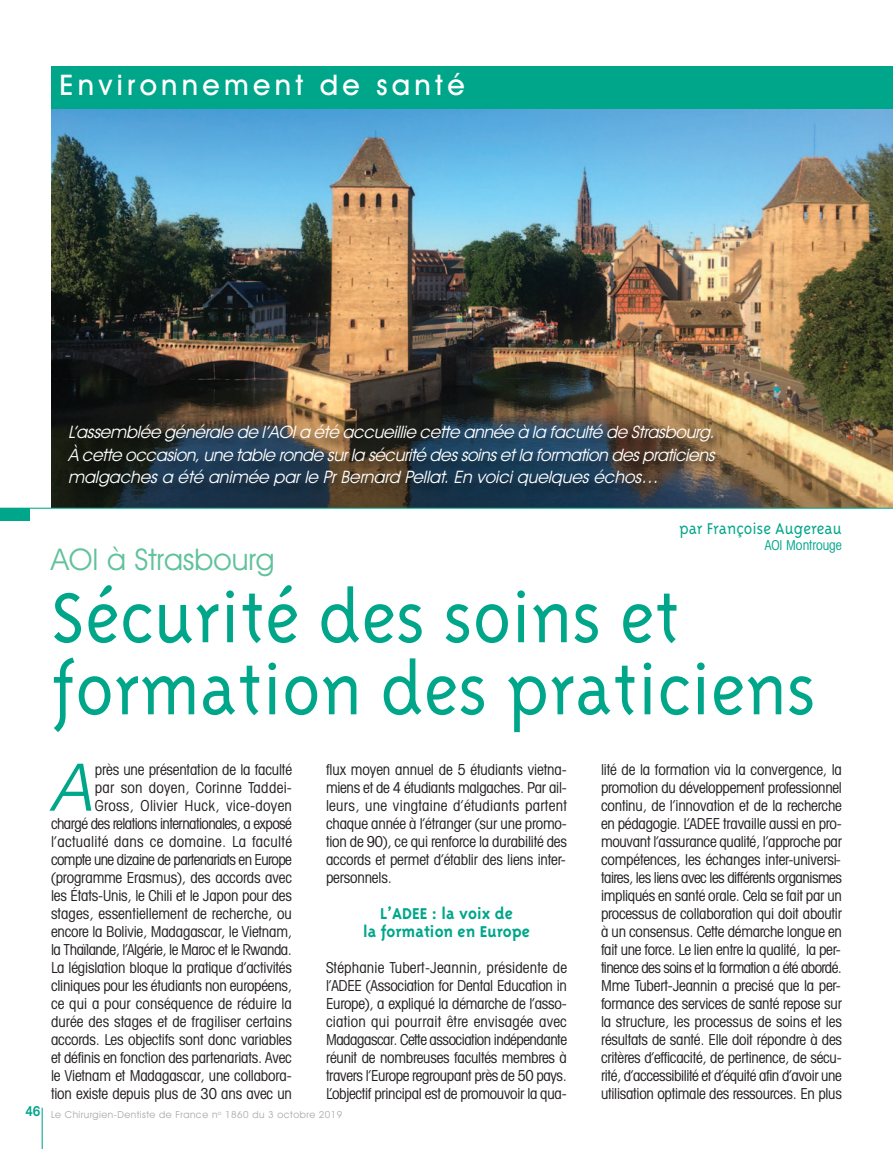
<style>
.page{position:relative;width:893px;height:1149px;background:#fff}
.page>*{position:absolute;margin:0;border:0;box-sizing:border-box;transform-origin:0 0}
.t1{font:300 81px/72px "Triplex";color:#00a68a}
.t2{font:italic 66px "Avant Garde IT Cby BT";color:#00a68a}
.t3{font:30px "Avant Garde IT Cby BT";color:#61c29c}
.t4{font:500 28.5px "Avant Garde IT Cby BT";letter-spacing:.15em;color:#fff}
.t5{font:700 18px/18px "Triplex";color:#00a68a;text-align:center}
.t6{font:300 18px "Triplex";color:#00a68a}
.t7{font:italic 17.25px/22.5px "Avant Garde IT Cby BT";letter-spacing:-.01em;color:#fff;text-align:justify}
.t8{font:condensed 15px/18px "Avant Garde IT Cby BT";letter-spacing:-.01em;color:#231f20;text-align:justify}
.t9{font:condensed 13.5px "Avant Garde IT Cby BT";color:#00a68a}
.t10{font:600 condensed 13.5px "Avant Garde IT Cby BT";color:#00a68a}
.t11{font:9.75px "Avant Garde IT Cby BT";letter-spacing:.05em;color:#a8a9ad}
</style>
<div class="page">
<img style="left:51px;top:108px;width:842px;height:399px">
<hr style="left:42px;top:1107px;width:1px;height:41px;background:#00a68a">
<div style="left:51px;top:66px;width:842px;height:42px;background:#00a68a"></div>
<img style="left:49px;top:417px;width:697px;height:92px">
<hr style="left:0;top:507px;width:893px;height:1px;background:#00a68a">
<div style="left:0;top:507px;width:30px;height:13px;background:#00a68a"></div>
<p class="t4" style="left:60px;top:74px;width:407px">Environnement de santé</p>
<p class="t7" style="left:68px;top:422px;width:651px">L’assemblée générale de l’AOIa été accueillie cette année à la faculté de Strasbourg.<br>À cette occasion,une table ronde surla sécurité dessoinset la formation despraticiens malgaches a été animée par le Pr Bernard Pellat. En voici quelques échos…</p>
<p class="t6" style="left:679px;top:521px;width:164px">par Françoise Augereau</p>
<p class="t9" style="left:765px;top:539px;width:79px">AOI Montrouge</p>
<p class="t3" style="left:51px;top:548px;width:225px">AOI à Strasbourg</p>
<p class="t1" style="left:51px;top:586px;width:767px">Sécurité des soins et formation des praticiens</p>
<p class="t10" style="left:25px;top:1104px;width:17px">46</p>
<p class="t8" style="left:51px;top:761px;width:242px;text-align:right">près une présentation de la faculté<br>par son doyen, Corinne Taddei-<br>Gross, Olivier Huck, vice-doyen<br>chargé des relations internationales, a exposé l’actualité dans ce domaine. La faculté compte une dizaine de partenariats en Europe (programme Erasmus), des accords avec les États-Unis, le Chili et le Japon pour des stages, essentiellement de recherche, ou encore la Bolivie, Madagascar, le Vietnam, la Thaïlande, l’Algérie, le Maroc et le Rwanda.<br>La législation bloque la pratique d’activités cliniques pour les étudiants non européens, ce qui a pour conséquence de réduire la durée des stages et de fragiliser certains accords. Les objectifs sont donc variables et définis en fonction des partenariats. Avec le Vietnam et Madagascar, une collabora&shy;tion existe depuis plus de 30 ans avec un</p>
<p class="t8" style="left:326px;top:761px;width:242px">flux moyen annuel de 5 étudiants vietna&shy;miens et de 4 étudiants malgaches. Par ail&shy;leurs, une vingtaine d’étudiants partent chaque année à l’étranger (sur une promo&shy;tion de 90), ce qui renforce la durabilité des accords et permet d’établir des liens inter&shy;personnels.</p>
<p class="t2" style="left:51px;top:763px;width:41px">A</p>
<p class="t5" style="left:363px;top:905px;width:168px">L’ADEE : la voix de<br>la formation en Europe</p>
<p class="t8" style="left:326px;top:959px;width:242px">Stéphanie Tubert-Jeannin, présidente de l’ADEE (Association for Dental Education in Europe), a expliqué la démarche de l’asso&shy;ciation qui pourrait être envisagée avec Madagascar. Cette association indépendante réunit de nombreuses facultés membres à travers l’Europe regroupant près de 50 pays.<br>L’objectif principal est de promouvoir la qua-</p>
<p class="t11" style="left:51px;top:1110px;width:293px">Le Chirurgien-Dentiste de France n<sup>o</sup> 1860 du 3 octobre 2019</p>
<p class="t8" style="left:601px;top:761px;width:242px">lité de la formation via la convergence, la promotion du développement professionnel continu, de l’innovation et de la recherche en pédagogie. L’ADEE travaille aussi en pro&shy;mouvant l’assurance qualité, l’approche par compétences, les échanges inter-universi&shy;taires, les liens avec les différents organismes impliqués en santé orale. Cela se fait par un processus de collaboration qui doit aboutir à un consensus. Cette démarche longue en fait une force. Le lien entre la qualité, la per&shy;tinence des soins et la formation a été abordé.<br>Mme Tubert-Jeannin a precisé que la per&shy;formance des services de santé repose sur la structure, les processus de soins et les résultats de santé. Elle doit répondre à des critères d’efficacité, de pertinence, de sécu&shy;rité, d’accessibilité et d’équité afin d’avoir une utilisation optimale des ressources. En plus</p>
</div>
